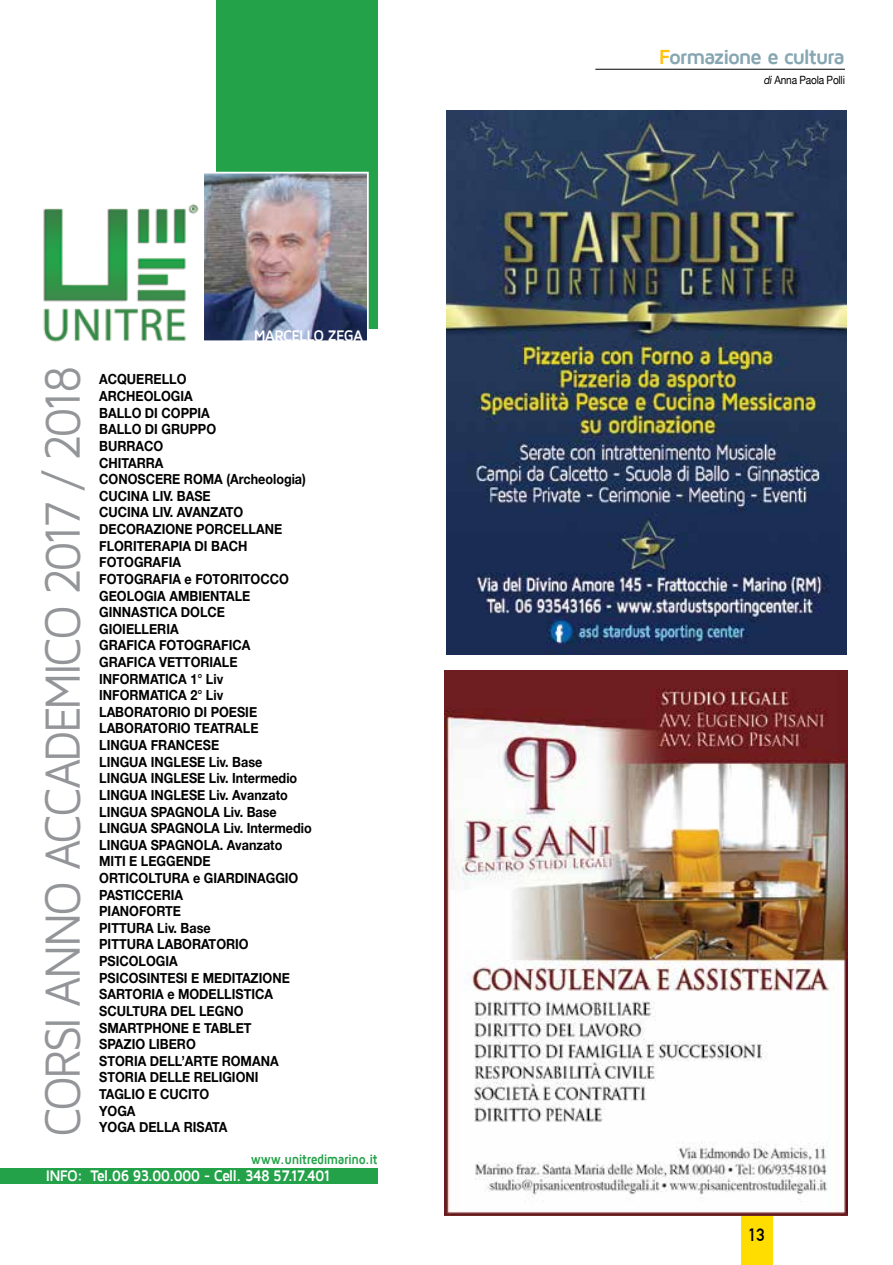
<style>
.page{position:relative;width:893px;height:1265px;background:#fff}
.page>*{position:absolute;margin:0;border:0;box-sizing:border-box;transform-origin:0 0}
.t1{font:50.75px "Maven Pro";letter-spacing:-.065em;color:#939598;scale:.93 1}
.t2{font:700 21px "Maven Pro";letter-spacing:-.065em;color:#86a6b2}
.t3{font:700 17.5px "DIN Alternate";color:#000}
.t4{font:700 15.75px "Maven Pro";letter-spacing:-.055em;color:#fff;scale:.92 1}
.t5{font:700 14px/16.6px "Helvetica Neue";color:#000;scale:.9 1}
.t6{font:700 14px "Maven Pro";letter-spacing:-.035em;color:#23a249;scale:.88 1}
.t7{font:11.38px "Helvetica Neue";letter-spacing:-.02em;color:#000;scale:.89 1}
.s1{color:#ffc20e}
.s2{font-style:italic}
</style>
<div class="page">
<div style="left:216px;top:0;width:162px;height:329px;background:#23a249"></div>
<div style="left:0;top:1168px;width:378px;height:16px;background:#23a249"></div>
<div style="left:741px;top:1215px;width:31px;height:50px;background:#fd0"></div>
<hr style="left:595px;top:69px;width:250px;height:1px;background:#000">
<img style="left:446px;top:111px;width:401px;height:544px">
<img style="left:445px;top:671px;width:402px;height:544px">
<img style="left:43px;top:204px;width:156px;height:138px">
<img style="left:205px;top:175px;width:161px;height:164px">
<div style="left:202px;top:172px;width:167px;height:170px;border:2px solid #fff"></div>
<p class="t4" style="left:254px;top:328px;width:121px">MARCELLO ZEGA</p>
<h1 class="t1" style="left:36px;top:1137px;width:831px;rotate:-90deg">CORSI ANNO ACCADEMICO 2017 / 2018</h1>
<p class="t5" style="left:99px;top:372px;width:238px">ACQUERELLO<br>ARCHEOLOGIA<br>BALLO DI COPPIA<br>BALLO DI GRUPPO<br>BURRACO<br>CHITARRA<br>CONOSCERE ROMA (Archeologia)<br>CUCINA LIV. BASE<br>CUCINA LIV. AVANZATO<br>DECORAZIONE PORCELLANE<br>FLORITERAPIA DI BACH<br>FOTOGRAFIA<br>FOTOGRAFIA e FOTORITOCCO<br>GEOLOGIA AMBIENTALE<br>GINNASTICA DOLCE<br>GIOIELLERIA<br>GRAFICA FOTOGRAFICA<br>GRAFICA VETTORIALE<br>INFORMATICA 1° Liv<br>INFORMATICA 2° Liv<br>LABORATORIO DI POESIE<br>LABORATORIO TEATRALE<br>LINGUA FRANCESE<br>LINGUA INGLESE Liv. Base<br>LINGUA INGLESE Liv. Intermedio<br>LINGUA INGLESE Liv. Avanzato<br>LINGUA SPAGNOLA Liv. Base<br>LINGUA SPAGNOLA Liv. Intermedio<br>LINGUA SPAGNOLA. Avanzato<br>MITI E LEGGENDE<br>ORTICOLTURA e GIARDINAGGIO<br>PASTICCERIA<br>PIANOFORTE<br>PITTURA Liv. Base<br>PITTURA LABORATORIO<br>PSICOLOGIA<br>PSICOSINTESI E MEDITAZIONE<br>SARTORIA e MODELLISTICA<br>SCULTURA DEL LEGNO<br>SMARTPHONE E TABLET<br>SPAZIO LIBERO<br>STORIA DELL’ARTE ROMANA<br>STORIA DELLE RELIGIONI<br>TAGLIO E CUCITO<br>YOGA<br>YOGA DELLA RISATA</p>
<p class="t6" style="left:251px;top:1152px;width:146px">www.unitredimarino.it</p>
<p class="t4" style="left:46px;top:1167px;width:311px">INFO: Tel.06 93.00.000 - Cell. 348 57.17.401</p>
<h2 class="t2" style="left:659px;top:46px;width:188px"><span class="s1">F</span>ormazione e cultura</h2>
<p class="t7" style="left:764px;top:71px;width:92px"><span class="s2">di</span> Anna Paola Polli</p>
<p class="t3" style="left:748px;top:1222px;width:18px">13</p>
</div>
